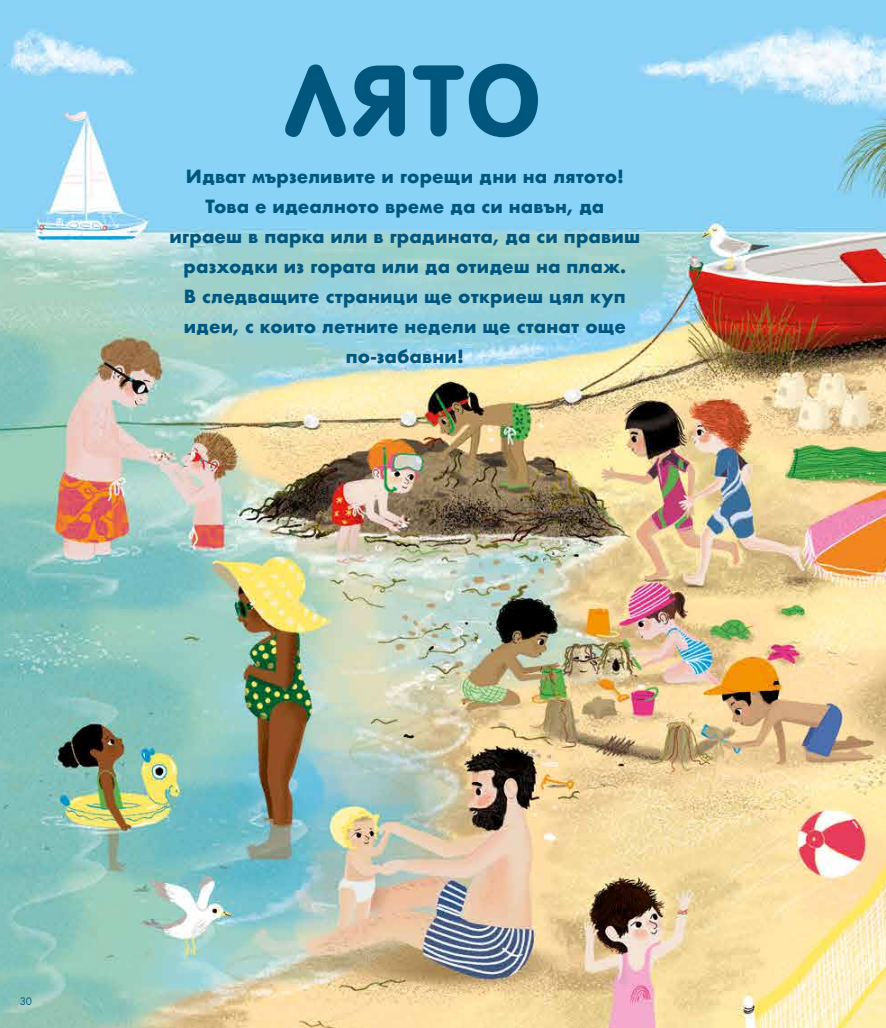
<style>
.page{position:relative;width:886px;height:1028px;background:#fff}
.page>*{position:absolute;margin:0;border:0;box-sizing:border-box;transform-origin:0 0}
.t1{font:700 105px "SP Round";color:#00567d}
.t2{font:700 17.75px/30.1px "Futura";letter-spacing:.01em;color:#00567d;text-align:center}
.t3{font:10px "Futura";color:#00567d}
</style>
<div class="page">
<img style="left:0;top:0;width:886px;height:1028px">
<h1 class="t1" style="left:283px;top:43px;width:260px">ЛЯТО</h1>
<p class="t2" style="left:170px;top:161px;width:472px">Идват мързеливите и горещи дни на лятото!<br>Това е идеалното време да си навън, да играеш в парка или в градината, да си правиш разходки из гората или да отидеш на плаж.<br>В следващите страници ще откриеш цял куп идеи, с които летните недели ще станат още по-забавни!</p>
<p class="t3" style="left:20px;top:995px;width:14px">30</p>
</div>
